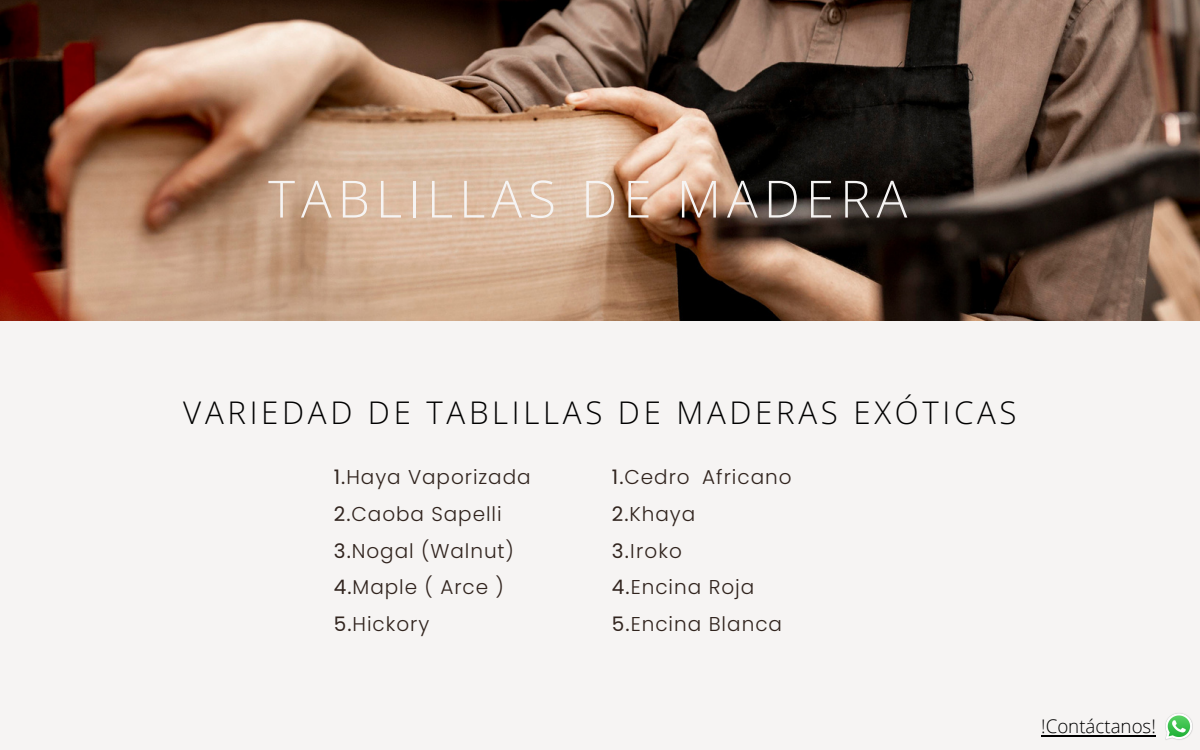
<style>
.page{position:relative;width:1200px;height:750px;background:#f6f4f3}
.page>*{position:absolute;margin:0;border:0;box-sizing:border-box;transform-origin:0 0}
.t1{font:300 51.38px "Open Sans";letter-spacing:.115em;color:#f6f4f3}
.t2{font:300 31.25px "Open Sans";letter-spacing:.12em;color:#000}
.t3{font:300 20px/36.5px "Poppins";letter-spacing:.045em;color:#31241e}
.t4{font:300 18.75px "Open Sans";color:#000}
.s1{font-weight:400}
</style>
<div class="page">
<img style="left:0;top:0;width:1200px;height:321px">
<img style="left:1165px;top:713px;width:27px;height:27px">
<hr style="left:1041px;top:735px;width:115px;height:2px;background:#000">
<h1 class="t1" style="left:268px;top:163px;width:641px">TABLILLAS DE MADERA</h1>
<h2 class="t2" style="left:183px;top:391px;width:835px">VARIEDAD DE TABLILLAS DE MADERAS EXÓTICAS</h2>
<p class="t3" style="left:334px;top:459px;width:198px"><span class="s1">1.</span>Haya Vaporizada<br><span class="s1">2.</span>Caoba Sapelli<br><span class="s1">3.</span>Nogal (Walnut)<br><span class="s1">4.</span>Maple ( Arce )<br><span class="s1">5.</span>Hickory</p>
<p class="t3" style="left:612px;top:459px;width:181px"><span class="s1">1.</span>Cedro Africano<br><span class="s1">2.</span>Khaya<br><span class="s1">3.</span>Iroko<br><span class="s1">4.</span>Encina Roja<br><span class="s1">5.</span>Encina Blanca</p>
<p class="t4" style="left:1041px;top:713px;width:116px">!Contáctanos!</p>
</div>
